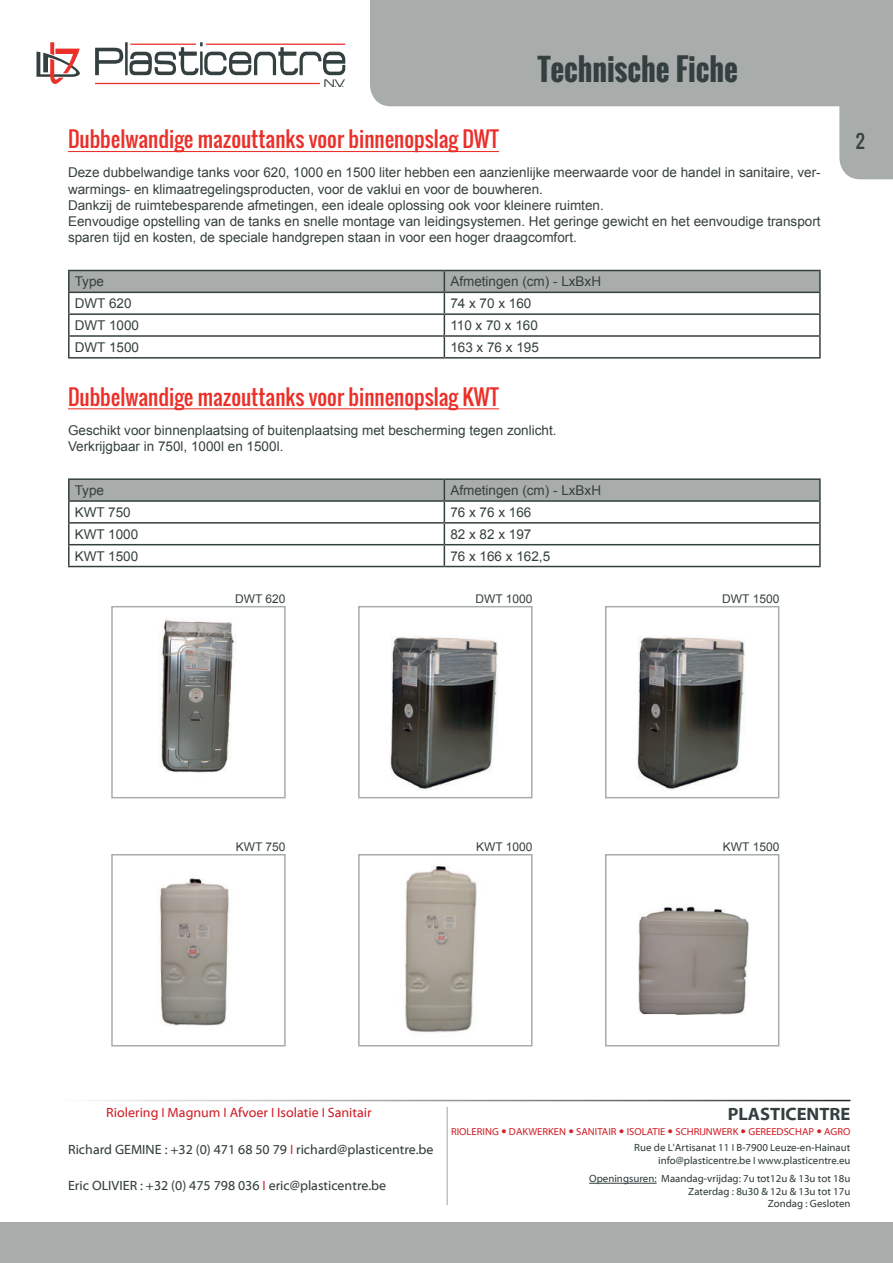
<style>
.page{position:relative;width:893px;height:1263px;background:#fff}
.page>*{position:absolute;margin:0;border:0;box-sizing:border-box;transform-origin:0 0}
.t1{font:700 30px "Oswald";color:#34403f}
.t2{font:21px "Oswald";color:#eb2f29}
.t3{font:700 18px "Myriad Web Pro";color:#34403f}
.t4{font:18px "Oswald";color:#34403f}
.t5{font:13.5px/16.2px "Arial";color:#34403f}
.t6{font:13.5px "Myriad Web Pro";color:#34403f}
.t7{font:13.5px "Myriad Web Pro";color:#d1232a}
.t8{font:12px "Arial";color:#34403f}
.t9{font:12px "Acens";color:#34403f;scale:1.18 1}
.t10{font:10.5px/12.6px "Myriad Web Pro";color:#34403f;text-align:right}
.t11{font:10.2px "Myriad Web Pro";color:#d1232a}
.s1{font-family:"Myriad Pro"}
.s2{font-family:"Myriad Pro";color:#d1232a}
</style>
<div class="page">
<svg style="left:36px;top:42px;width:44px;height:42px"></svg>
<hr style="left:95px;top:83px;width:225px;height:1px;background:#eb2f29">
<svg style="left:95px;top:48px;width:28px;height:27px"></svg>
<hr style="left:125px;top:42px;width:3px;height:33px;background:#34403f">
<svg style="left:129px;top:42px;width:216px;height:33px"></svg>
<hr style="left:206px;top:44px;width:139px;height:1px;background:#eb2f29">
<div style="left:0;top:1222px;width:893px;height:41px;background:#a8acab"></div>
<svg style="left:370px;top:0;width:523px;height:179px;fill:#a8acab"></svg>
<hr style="left:589px;top:1183px;width:68px;height:1px;background:#34403f">
<hr style="left:446px;top:1107px;width:2px;height:98px;background:#bec2c2">
<hr style="left:68px;top:151px;width:431px;height:1px;background:#eb2f29">
<hr style="left:68px;top:408px;width:431px;height:1px;background:#eb2f29">
<hr style="left:68px;top:292px;width:376px;height:1px;background:#34403f">
<hr style="left:444px;top:292px;width:377px;height:1px;background:#34403f">
<hr style="left:68px;top:313px;width:376px;height:2px;background:#34403f">
<hr style="left:444px;top:313px;width:377px;height:2px;background:#34403f">
<hr style="left:68px;top:335px;width:376px;height:2px;background:#34403f">
<hr style="left:444px;top:335px;width:377px;height:2px;background:#34403f">
<svg style="left:69px;top:271px;width:751px;height:86px"></svg>
<hr style="left:68px;top:270px;width:376px;height:1px;background:#34403f">
<hr style="left:68px;top:271px;width:2px;height:21px;background:#34403f">
<hr style="left:444px;top:270px;width:377px;height:1px;background:#34403f">
<hr style="left:819px;top:271px;width:2px;height:21px;background:#34403f">
<hr style="left:68px;top:293px;width:2px;height:20px;background:#34403f">
<hr style="left:819px;top:293px;width:2px;height:20px;background:#34403f">
<hr style="left:68px;top:315px;width:2px;height:20px;background:#34403f">
<hr style="left:819px;top:315px;width:2px;height:20px;background:#34403f">
<hr style="left:68px;top:337px;width:2px;height:20px;background:#34403f">
<hr style="left:819px;top:337px;width:2px;height:20px;background:#34403f">
<hr style="left:68px;top:357px;width:376px;height:2px;background:#34403f">
<hr style="left:444px;top:357px;width:377px;height:2px;background:#34403f">
<hr style="left:68px;top:500px;width:376px;height:2px;background:#34403f">
<hr style="left:444px;top:500px;width:377px;height:2px;background:#34403f">
<hr style="left:68px;top:522px;width:376px;height:2px;background:#34403f">
<hr style="left:444px;top:522px;width:377px;height:2px;background:#34403f">
<hr style="left:68px;top:544px;width:376px;height:1px;background:#34403f">
<hr style="left:444px;top:544px;width:377px;height:1px;background:#34403f">
<svg style="left:69px;top:480px;width:751px;height:86px"></svg>
<hr style="left:68px;top:478px;width:376px;height:2px;background:#34403f">
<hr style="left:68px;top:480px;width:2px;height:20px;background:#34403f">
<hr style="left:444px;top:478px;width:377px;height:2px;background:#34403f">
<hr style="left:819px;top:480px;width:2px;height:20px;background:#34403f">
<hr style="left:68px;top:502px;width:2px;height:20px;background:#34403f">
<hr style="left:819px;top:502px;width:2px;height:20px;background:#34403f">
<hr style="left:68px;top:524px;width:2px;height:20px;background:#34403f">
<hr style="left:819px;top:524px;width:2px;height:20px;background:#34403f">
<hr style="left:68px;top:545px;width:2px;height:21px;background:#34403f">
<hr style="left:819px;top:545px;width:2px;height:21px;background:#34403f">
<hr style="left:68px;top:566px;width:376px;height:1px;background:#34403f">
<hr style="left:444px;top:566px;width:377px;height:1px;background:#34403f">
<img style="left:161px;top:618px;width:75px;height:155px">
<div style="left:111px;top:606px;width:175px;height:192px;border:2px solid #a8acab"></div>
<img style="left:390px;top:637px;width:108px;height:153px">
<div style="left:358px;top:606px;width:174px;height:192px;border:2px solid #a8acab"></div>
<img style="left:637px;top:637px;width:108px;height:153px">
<div style="left:605px;top:606px;width:174px;height:192px;border:2px solid #a8acab"></div>
<img style="left:160px;top:878px;width:69px;height:148px">
<div style="left:111px;top:854px;width:175px;height:192px;border:2px solid #a8acab"></div>
<img style="left:405px;top:865px;width:72px;height:168px">
<div style="left:358px;top:854px;width:174px;height:192px;border:2px solid #a8acab"></div>
<img style="left:638px;top:906px;width:111px;height:109px">
<div style="left:605px;top:854px;width:174px;height:192px;border:2px solid #a8acab"></div>
<p class="t9" style="left:324px;top:77px;width:20px">N.V.</p>
<h1 class="t1" style="left:538px;top:47px;width:202px">Technische Fiche</h1>
<h2 class="t2" style="left:68px;top:124px;width:432px">Dubbelwandige mazouttanks voor binnenopslag DWT</h2>
<p class="t5" style="left:68px;top:165px;width:754px">Deze dubbelwandige tanks voor 620, 1000 en 1500 liter hebben een aanzienlijke meerwaarde voor de handel in sanitaire, ver&shy;warmings- en klimaatregelingsproducten, voor de vaklui en voor de bouwheren.<br>Dankzij de ruimtebesparende afmetingen, een ideale oplossing ook voor kleinere ruimten.<br>Eenvoudige opstelling van de tanks en snelle montage van leidingsystemen. Het geringe gewicht en het eenvoudige transport sparen tijd en kosten, de speciale handgrepen staan in voor een hoger draagcomfort.</p>
<p class="t5" style="left:75px;top:274px;width:31px">Type</p>
<p class="t5" style="left:450px;top:274px;width:152px">Afmetingen (cm) - LxBxH</p>
<p class="t5" style="left:75px;top:295px;width:58px">DWT 620</p>
<p class="t5" style="left:450px;top:295px;width:83px">74 x 70 x 160</p>
<p class="t5" style="left:75px;top:317px;width:66px">DWT 1000</p>
<p class="t5" style="left:450px;top:317px;width:89px">110 x 70 x 160</p>
<p class="t5" style="left:75px;top:339px;width:66px">DWT 1500</p>
<p class="t5" style="left:450px;top:339px;width:90px">163 x 76 x 195</p>
<h2 class="t2" style="left:68px;top:381px;width:432px">Dubbelwandige mazouttanks voor binnenopslag KWT</h2>
<p class="t5" style="left:68px;top:422px;width:490px">Geschikt voor binnenplaatsing of buitenplaatsing met bescherming tegen zonlicht.<br>Verkrijgbaar in 750l, 1000l en 1500l.</p>
<p class="t5" style="left:75px;top:482px;width:31px">Type</p>
<p class="t5" style="left:450px;top:482px;width:152px">Afmetingen (cm) - LxBxH</p>
<p class="t5" style="left:75px;top:504px;width:58px">KWT 750</p>
<p class="t5" style="left:450px;top:504px;width:83px">76 x 76 x 166</p>
<p class="t5" style="left:75px;top:526px;width:65px">KWT 1000</p>
<p class="t5" style="left:450px;top:526px;width:83px">82 x 82 x 197</p>
<p class="t5" style="left:75px;top:548px;width:65px">KWT 1500</p>
<p class="t5" style="left:450px;top:548px;width:101px">76 x 166 x 162,5</p>
<p class="t8" style="left:235px;top:591px;width:52px">DWT 620</p>
<p class="t8" style="left:475px;top:591px;width:59px">DWT 1000</p>
<p class="t8" style="left:722px;top:591px;width:59px">DWT 1500</p>
<h3 class="t4" style="left:856px;top:128px;width:10px">2</h3>
<p class="t8" style="left:236px;top:839px;width:51px">KWT 750</p>
<p class="t8" style="left:476px;top:839px;width:58px">KWT 1000</p>
<p class="t8" style="left:723px;top:839px;width:58px">KWT 1500</p>
<p class="t7" style="left:106px;top:1105px;width:267px">Riolering <span class="s1">І</span> Magnum <span class="s1">І</span> Afvoer <span class="s1">І</span> Isolatie <span class="s1">І</span> Sanitair</p>
<h3 class="t3" style="left:728px;top:1104px;width:124px">PLASTICENTRE</h3>
<p class="t11" style="left:451px;top:1126px;width:401px">RIOLERING DAKWERKEN SANITAIR ISOLATIE SCHRIJNWERK GEREEDSCHAP AGRO</p>
<p class="t10" style="left:634px;top:1141px;width:218px">Rue de L'Artisanat 11 <span class="s1">І</span> B-7900 Leuze-en-Hainaut info@plasticentre.be <span class="s1">І</span> www.plasticentre.eu</p>
<p class="t10" style="left:589px;top:1172px;width:263px">Openingsuren: Maandag-vrijdag: 7u tot12u &amp; 13u tot 18u<br>Zaterdag : 8u30 &amp; 12u &amp; 13u tot 17u<br>Zondag : Gesloten</p>
<p class="t6" style="left:68px;top:1142px;width:367px">Richard GEMINE : +32 (0) 471 68 50 79 <span class="s2">І</span> richard@plasticentre.be</p>
<p class="t6" style="left:68px;top:1178px;width:320px">Eric OLIVIER : +32 (0) 475 798 036 <span class="s2">І</span> eric@plasticentre.be</p>
</div>
